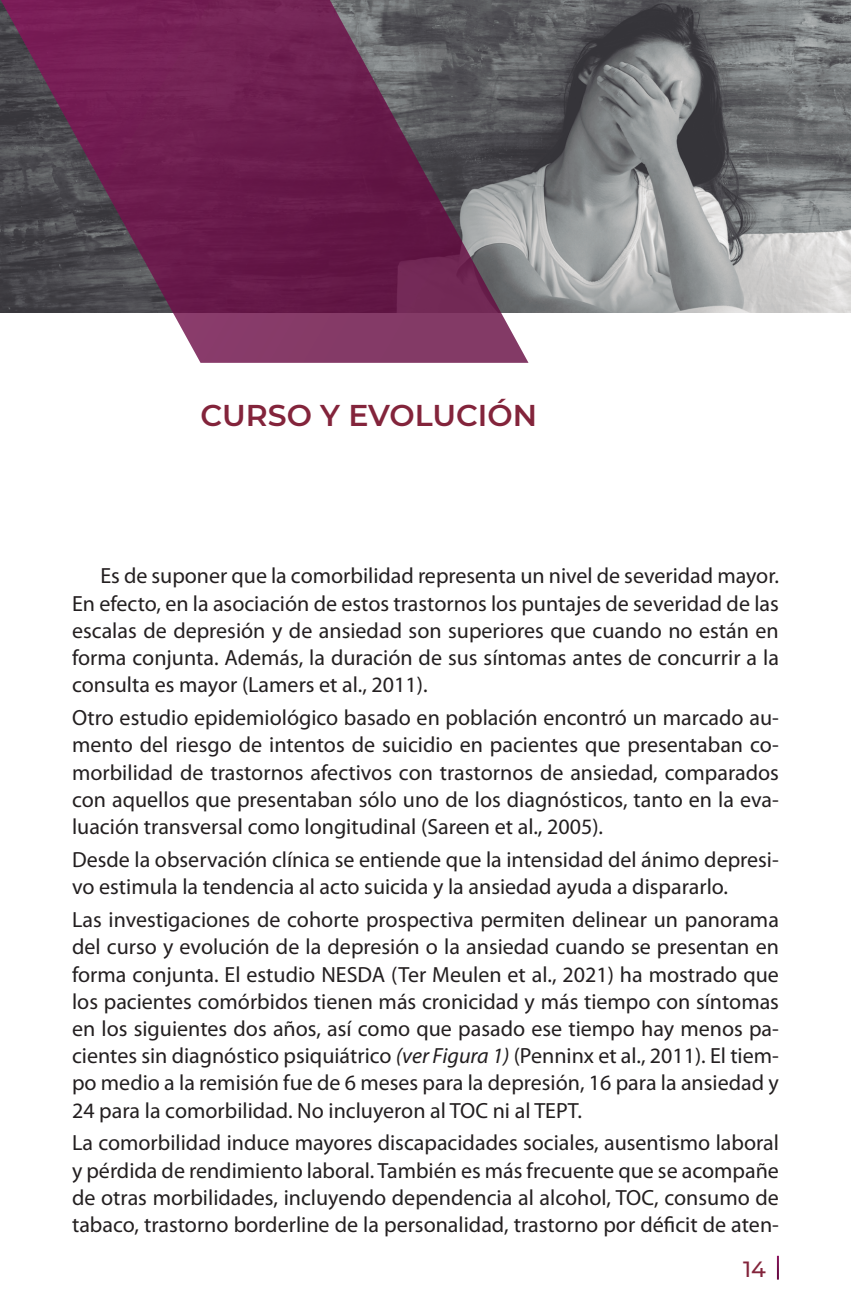
<style>
.page{position:relative;width:851px;height:1304px;background:#fff}
.page>*{position:absolute;margin:0;border:0;box-sizing:border-box;transform-origin:0 0}
.t1{font:600 30px "Montserrat";color:#83243b}
.t2{font:22px/27.2px "Myriad Pro";color:#231f20;text-align:justify}
.t3{font:500 22px "Montserrat";color:#83243b}
.s1{font-style:italic}
</style>
<div class="page">
<img style="left:528px;top:0;width:322px;height:312px">
<svg style="left:0;top:0;width:528px;height:363px;background:#6f3f5e"></svg>
<h1 class="t1" style="left:200px;top:394px;width:338px">CURSO Y EVOLUCIÓN</h1>
<p class="t2" style="left:72px;top:562px;width:708px;text-indent:28px">Es de suponer que la comorbilidad representa un nivel de severidad mayor.<br>En efecto, en la asociación de estos trastornos los puntajes de severidad de las escalas de depresión y de ansiedad son superiores que cuando no están en forma conjunta. Además, la duración de sus síntomas antes de concurrir a la consulta es mayor (Lamers et al., 2011).</p>
<p class="t2" style="left:72px;top:704px;width:708px">Otro estudio epidemiológico basado en población encontró un marcado au&shy;mento del riesgo de intentos de suicidio en pacientes que presentaban co&shy;morbilidad de trastornos afectivos con trastornos de ansiedad, comparados con aquellos que presentaban sólo uno de los diagnósticos, tanto en la eva&shy;luación transversal como longitudinal (Sareen et al., 2005).</p>
<p class="t2" style="left:72px;top:846px;width:708px">Desde la observación clínica se entiende que la intensidad del ánimo depresi&shy;vo estimula la tendencia al acto suicida y la ansiedad ayuda a dispararlo.</p>
<p class="t2" style="left:72px;top:906px;width:708px">Las investigaciones de cohorte prospectiva permiten delinear un panorama del curso y evolución de la depresión o la ansiedad cuando se presentan en forma conjunta. El estudio NESDA (Ter Meulen et al., 2021) ha mostrado que los pacientes comórbidos tienen más cronicidad y más tiempo con síntomas en los siguientes dos años, así como que pasado ese tiempo hay menos pa&shy;cientes sin diagnóstico psiquiátrico <span class="s1">(ver Figura 1)</span> (Penninx et al., 2011). El tiem&shy;po medio a la remisión fue de 6 meses para la depresión, 16 para la ansiedad y 24 para la comorbilidad. No incluyeron al TOC ni al TEPT.</p>
<p class="t2" style="left:72px;top:1129px;width:708px">La comorbilidad induce mayores discapacidades sociales, ausentismo laboral y pérdida de rendimiento laboral. También es más frecuente que se acompañe de otras morbilidades, incluyendo dependencia al alcohol, TOC, consumo de tabaco, trastorno borderline de la personalidad, trastorno por déficit de aten-</p>
<p class="t3" style="left:742px;top:1254px;width:24px">14</p>
</div>
